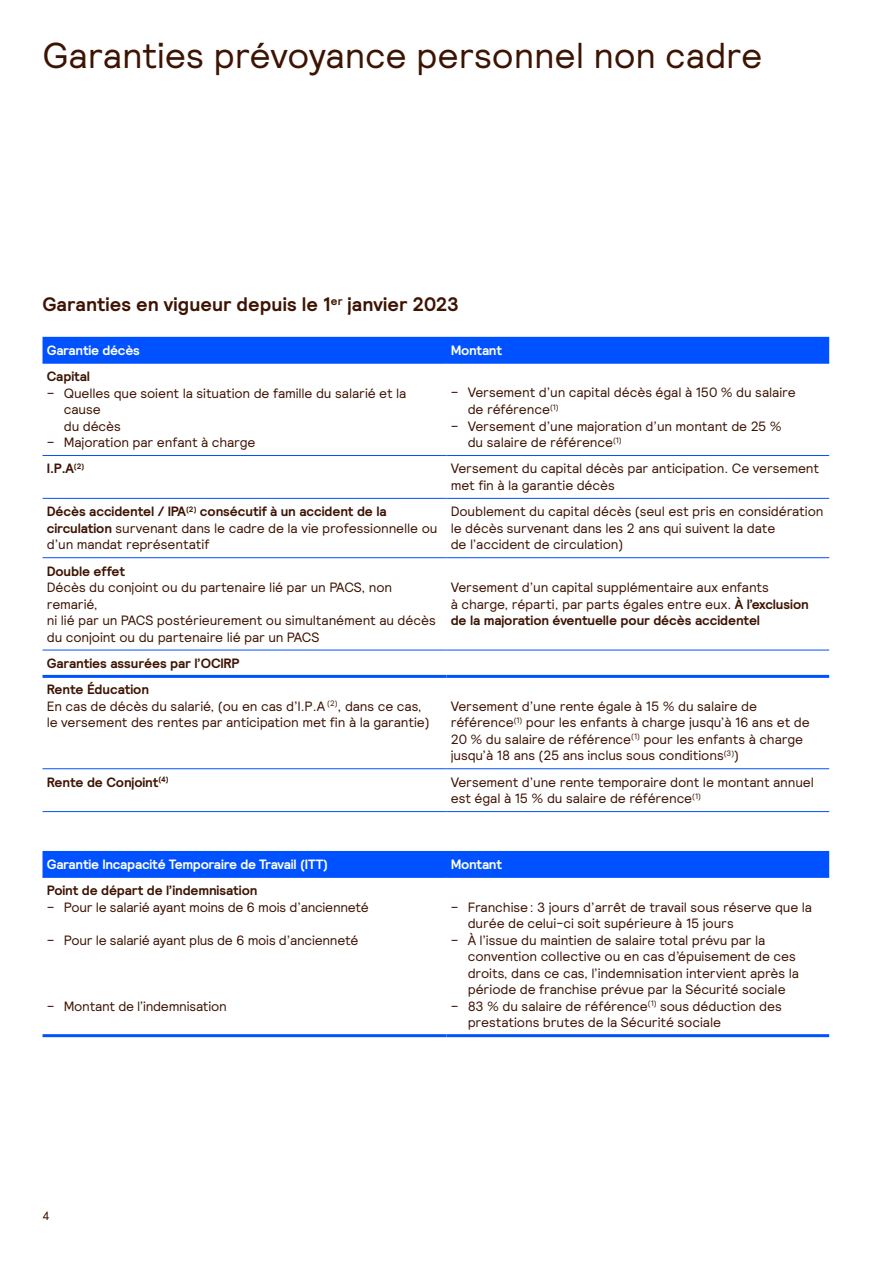
<style>
.page{position:relative;width:893px;height:1263px;background:#fff}
.page>*{position:absolute;margin:0;border:0;box-sizing:border-box;transform-origin:0 0}
.t1{font:36px "Relative";letter-spacing:-.005em;color:#3d1302}
.t2{font:700 19.5px "Relative";color:#3d1302}
.t3{font:13.5px/16.5px "Relative";letter-spacing:-.01em;color:#3d1302}
.t4{font:700 13.5px/26.4px "Relative";letter-spacing:-.01em;color:#3d1302}
.t5{font:700 13.5px "Relative";letter-spacing:-.02em;color:#fff}
.t6{font:12px "Relative";color:#3d1302}
.s1{font-weight:700}
</style>
<div class="page">
<div style="left:43px;top:337px;width:786px;height:26px;background:#0051ff"></div>
<hr style="left:43px;top:363px;width:403px;height:1px;background:#0051ff">
<hr style="left:446px;top:363px;width:383px;height:1px;background:#0051ff">
<hr style="left:43px;top:455px;width:403px;height:1px;background:#0051ff">
<hr style="left:446px;top:455px;width:383px;height:1px;background:#0051ff">
<hr style="left:43px;top:498px;width:403px;height:1px;background:#0051ff">
<hr style="left:446px;top:498px;width:383px;height:1px;background:#0051ff">
<hr style="left:43px;top:557px;width:403px;height:1px;background:#0051ff">
<hr style="left:446px;top:557px;width:383px;height:1px;background:#0051ff">
<hr style="left:43px;top:650px;width:403px;height:1px;background:#0051ff">
<hr style="left:446px;top:650px;width:383px;height:1px;background:#0051ff">
<hr style="left:43px;top:675px;width:403px;height:3px;background:#0051ff">
<hr style="left:446px;top:675px;width:383px;height:3px;background:#0051ff">
<hr style="left:43px;top:768px;width:403px;height:1px;background:#0051ff">
<hr style="left:43px;top:811px;width:403px;height:1px;background:#0051ff">
<hr style="left:446px;top:768px;width:383px;height:1px;background:#0051ff">
<hr style="left:446px;top:811px;width:383px;height:1px;background:#0051ff">
<div style="left:43px;top:851px;width:786px;height:26px;background:#0051ff"></div>
<hr style="left:43px;top:877px;width:403px;height:1px;background:#0051ff">
<hr style="left:43px;top:1034px;width:403px;height:3px;background:#0051ff">
<hr style="left:446px;top:877px;width:383px;height:1px;background:#0051ff">
<hr style="left:446px;top:1034px;width:383px;height:3px;background:#0051ff">
<h1 class="t1" style="left:43px;top:32px;width:721px">Garanties prévoyance personnel non cadre</h1>
<h2 class="t2" style="left:43px;top:292px;width:418px">Garanties en vigueur depuis le 1<sup>er</sup> janvier 2023</h2>
<p class="t5" style="left:47px;top:341px;width:95px">Garantie décès</p>
<p class="t5" style="left:451px;top:341px;width:53px">Montant</p>
<p class="t4" style="left:47px;top:363px;width:45px">Capital</p>
<p class="t3" style="left:64px;top:384px;width:344px;text-indent:-17px">– Quelles que soient la situation de famille du salarié et la cause<br>du décès</p>
<p class="t3" style="left:47px;top:434px;width:210px">– Majoration par enfant à charge</p>
<p class="t3" style="left:468px;top:384px;width:330px;text-indent:-17px">– Versement d’un capital décès égal à 150 % du salaire de référence<sup>(1)</sup></p>
<p class="t3" style="left:468px;top:417px;width:316px;text-indent:-17px">– Versement d’une majoration d’un montant de 25 % du salaire de référence<sup>(1)</sup></p>
<p class="t4" style="left:47px;top:455px;width:39px">I.P.A<sup>(2)</sup></p>
<p class="t3" style="left:451px;top:460px;width:370px">Versement du capital décès par anticipation. Ce versement met fin à la garantie décès</p>
<p class="t3" style="left:47px;top:503px;width:392px"><span class="s1">Décès accidentel / IPA</span><sup>(2)</sup> <span class="s1">consécutif à un accident de la circulation</span> survenant dans le cadre de la vie professionnelle ou d’un mandat représentatif</p>
<p class="t3" style="left:451px;top:503px;width:374px">Doublement du capital décès (seul est pris en considération le décès survenant dans les 2 ans qui suivent la date<br>de l’accident de circulation)</p>
<p class="t4" style="left:47px;top:557px;width:80px">Double effet</p>
<p class="t3" style="left:47px;top:579px;width:391px">Décès du conjoint ou du partenaire lié par un PACS, non remarié,<br>ni lié par un PACS postérieurement ou simultanément au décès du conjoint ou du partenaire lié par un PACS</p>
<p class="t3" style="left:451px;top:579px;width:360px">Versement d’un capital supplémentaire aux enfants<br>à charge, réparti, par parts égales entre eux. <span class="s1">À l’exclusion de la majoration éventuelle pour décès accidentel</span></p>
<p class="t4" style="left:47px;top:650px;width:195px">Garanties assurées par l’OCIRP<br>Rente Éducation</p>
<p class="t3" style="left:47px;top:697px;width:385px">En cas de décès du salarié, (ou en cas d’I.P.A <sup>(2)</sup>, dans ce cas, le versement des rentes par anticipation met fin à la garantie)</p>
<p class="t3" style="left:451px;top:697px;width:360px">Versement d’une rente égale à 15 % du salaire de référence<sup>(1)</sup> pour les enfants à charge jusqu’à 16 ans et de 20 % du salaire de référence<sup>(1)</sup> pour les enfants à charge jusqu’à 18 ans (25 ans inclus sous conditions<sup>(3)</sup>)</p>
<p class="t4" style="left:47px;top:768px;width:123px">Rente de Conjoint<sup>(4)</sup></p>
<p class="t3" style="left:451px;top:773px;width:365px">Versement d’une rente temporaire dont le montant annuel est égal à 15 % du salaire de référence<sup>(1)</sup></p>
<p class="t5" style="left:47px;top:855px;width:283px">Garantie Incapacité Temporaire de Travail (ITT)</p>
<p class="t5" style="left:451px;top:855px;width:53px">Montant</p>
<p class="t4" style="left:47px;top:877px;width:212px">Point de départ de l’indemnisation</p>
<p class="t3" style="left:47px;top:898px;width:324px">– Pour le salarié ayant moins de 6 mois d’ancienneté</p>
<p class="t3" style="left:47px;top:931px;width:313px">– Pour le salarié ayant plus de 6 mois d’ancienneté</p>
<p class="t3" style="left:468px;top:898px;width:346px;text-indent:-17px">– Franchise: 3 jours d’arrêt de travail sous réserve que la durée de celui-ci soit supérieure à 15 jours</p>
<p class="t3" style="left:468px;top:931px;width:333px;text-indent:-17px">– À l’issue du maintien de salaire total prévu par la convention collective ou en cas d’épuisement de ces droits, dans ce cas, l’indemnisation intervient après la période de franchise prévue par la Sécurité sociale</p>
<p class="t3" style="left:468px;top:997px;width:316px;text-indent:-17px">– 83 % du salaire de référence<sup>(1)</sup> sous déduction des prestations brutes de la Sécurité sociale</p>
<p class="t3" style="left:47px;top:997px;width:182px">– Montant de l’indemnisation</p>
<p class="t6" style="left:43px;top:1208px;width:9px">4</p>
</div>
